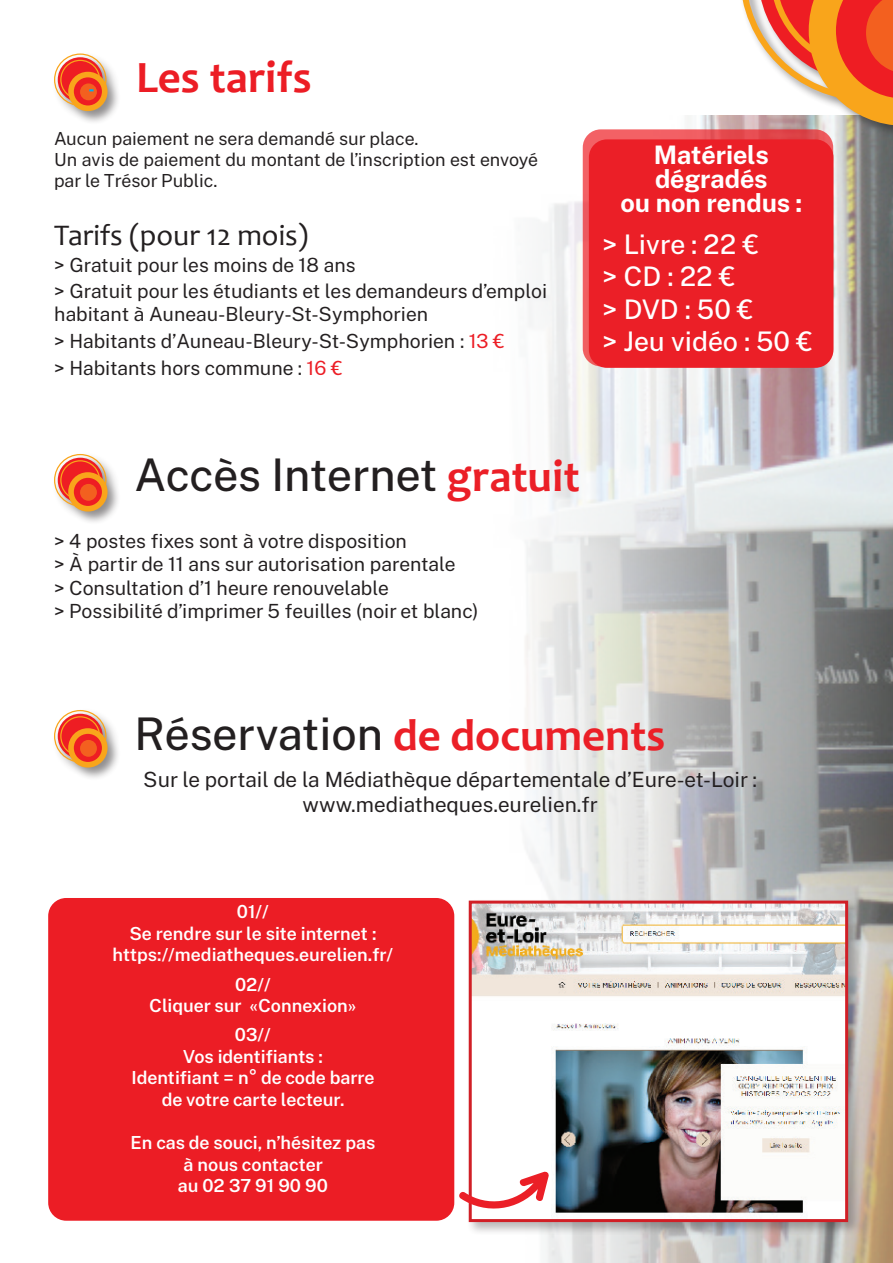
<style>
.page{position:relative;width:893px;height:1263px;background:#fff}
.page>*{position:absolute;margin:0;border:0;box-sizing:border-box;transform-origin:0 0}
.t1{font:500 45px "Public Sans";letter-spacing:-.005em;color:#231f20}
.t2{font:700 45px "Candara";color:#ec1d25}
.t3{font:30px "Candara";color:#231f20}
.t4{font:500 27px/32.4px "Public Sans";color:#fff}
.t5{font:700 25.5px/24px "Public Sans";color:#fff;text-align:center}
.t6{font:21px/25.2px "Public Sans";color:#231f20;text-align:center}
.t7{font:19.5px/23.4px "Public Sans";color:#231f20}
.t8{font:600 18px/21.6px "Public Sans";color:#fff;text-align:center}
.t9{font:18px/21px "Public Sans";color:#231f20}
.s1{color:#ec1d25}
.s2{font-family:"Candara";font-weight:700;color:#eb1f27}
</style>
<div class="page">
<img style="left:525px;top:115px;width:368px;height:1148px">
<div style="left:738px;top:0;width:155px;height:140px;background:#231f20;opacity:.5"></div>
<svg style="left:740px;top:0;width:153px;height:126px"></svg>
<div style="left:52px;top:52px;width:69px;height:73px;background:#231f20;opacity:.5"></div>
<svg style="left:58px;top:57px;width:45px;height:45px"></svg>
<div style="left:54px;top:54px;width:52px;height:52px;border:1px solid #f9a51b;border-radius:50%"></div>
<div style="left:60px;top:60px;width:40px;height:40px;border:1px solid #f9a51b;border-radius:50%"></div>
<svg style="left:71px;top:75px;width:34px;height:33px"></svg>
<div style="left:68px;top:72px;width:40px;height:39px;border:6px solid #f9a51b;border-radius:50%"></div>
<svg style="left:80px;top:83px;width:17px;height:17px"></svg>
<div style="left:52px;top:452px;width:69px;height:74px;background:#231f20;opacity:.5"></div>
<svg style="left:58px;top:458px;width:45px;height:45px"></svg>
<div style="left:54px;top:454px;width:52px;height:52px;border:1px solid #f9a51b;border-radius:50%"></div>
<div style="left:60px;top:460px;width:40px;height:40px;border:1px solid #f9a51b;border-radius:50%"></div>
<svg style="left:71px;top:475px;width:34px;height:34px"></svg>
<div style="left:68px;top:472px;width:40px;height:39px;border:6px solid #f9a51b;border-radius:50%"></div>
<div style="left:80px;top:484px;width:17px;height:17px;background:#f3601f;border-radius:50%"></div>
<div style="left:52px;top:708px;width:69px;height:74px;background:#231f20;opacity:.5"></div>
<svg style="left:58px;top:714px;width:45px;height:45px"></svg>
<div style="left:54px;top:710px;width:52px;height:52px;border:1px solid #f9a51b;border-radius:50%"></div>
<div style="left:60px;top:716px;width:40px;height:40px;border:1px solid #f9a51b;border-radius:50%"></div>
<svg style="left:71px;top:731px;width:34px;height:34px"></svg>
<div style="left:68px;top:728px;width:40px;height:39px;border:6px solid #f9a51b;border-radius:50%"></div>
<div style="left:80px;top:740px;width:17px;height:17px;background:#f3601f;border-radius:50%"></div>
<svg style="left:583px;top:129px;width:250px;height:237px;background:#eb5a5f"></svg>
<div style="left:589px;top:139px;width:244px;height:229px;background:#eb1f27;border-radius:18px"></div>
<div style="left:48px;top:898px;width:406px;height:323px;background:#ec1d25;border-radius:18px"></div>
<div style="left:466px;top:898px;width:396px;height:338px;background:#231f20;opacity:.31"></div>
<img style="left:473px;top:904px;width:371px;height:314px">
<div style="left:469px;top:900px;width:379px;height:322px;border:3px solid #d11f26"></div>
<svg style="left:459px;top:1171px;width:90px;height:44px"></svg>
<h1 class="t2" style="left:136px;top:49px;width:177px">Les tarifs</h1>
<p class="t9" style="left:54px;top:127px;width:486px">Aucun paiement ne sera demandé sur place.<br>Un avis de paiement du montant de l’inscription est envoyé par le Trésor Public.</p>
<h3 class="t5" style="left:621px;top:142px;width:183px">Matériels dégradés<br>ou non rendus :</h3>
<h2 class="t3" style="left:54px;top:216px;width:256px">Tarifs (pour 12 mois)</h2>
<h3 class="t4" style="left:602px;top:227px;width:212px">&gt; Livre : 22 €<br>&gt; CD : 22 €<br>&gt; DVD : 50 €<br>&gt; Jeu vidéo : 50 €</h3>
<p class="t7" style="left:54px;top:250px;width:494px;line-height:26.7px">&gt; Gratuit pour les moins de 18 ans<br>&gt; Gratuit pour les étudiants et les demandeurs d’emploi</p>
<p class="t7" style="left:54px;top:299px;width:452px;line-height:26.8px">habitant à Auneau-Bleury-St-Symphorien<br>&gt; Habitants d’Auneau-Bleury-St-Symphorien : <span class="s1">13 € </span>&gt; Habitants hors commune : <span class="s1">16 €</span></p>
<h1 class="t1" style="left:135px;top:440px;width:447px">Accès Internet <span class="s2">gratuit</span></h1>
<p class="t7" style="left:54px;top:528px;width:426px">&gt; 4 postes fixes sont à votre disposition<br>&gt; À partir de 11 ans sur autorisation parentale<br>&gt; Consultation d’1 heure renouvelable<br>&gt; Possibilité d’imprimer 5 feuilles (noir et blanc)</p>
<h1 class="t1" style="left:135px;top:699px;width:532px">Réservation <span class="s2">de documents</span></h1>
<p class="t6" style="left:143px;top:765px;width:615px">Sur le portail de la Médiathèque départementale d’Eure-et-Loir : www.mediatheques.eurelien.fr</p>
<p class="t8" style="left:113px;top:900px;width:282px">01//<br>Se rendre sur le site internet : https://mediatheques.eurelien.fr/</p>
<p class="t8" style="left:149px;top:972px;width:209px">02//<br>Cliquer sur «Connexion»</p>
<p class="t8" style="left:131px;top:1023px;width:245px">03//<br>Vos identifiants :<br>Identifiant = n° de code barre de votre carte lecteur.</p>
<p class="t8" style="left:130px;top:1131px;width:247px">En cas de souci, n’hésitez pas à nous contacter<br>au 02 37 91 90 90</p>
</div>
